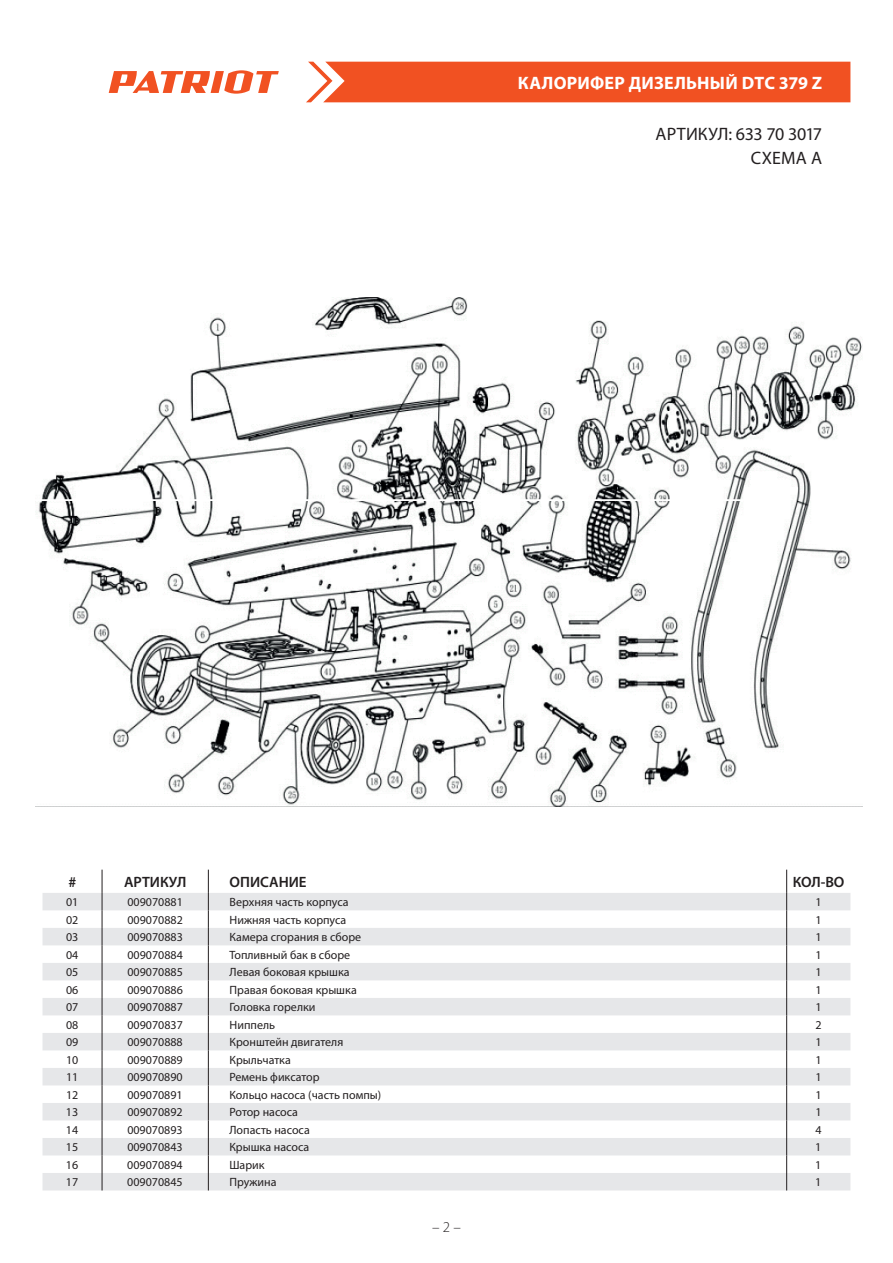
<style>
.page{position:relative;width:893px;height:1263px;background:#fff}
.page>*{position:absolute;margin:0;border:0;box-sizing:border-box;transform-origin:0 0}
.t1{font:700 18px "Myriad Pro";letter-spacing:.01em;color:#fff}
.t2{font:18px/24px "Myriad Pro";letter-spacing:-.005em;color:#231f20;text-align:right}
.t3{font:600 15px "Myriad Pro";color:#231f20}
.t4{font:300 15px "Myriad Pro";color:#231f20}
.t5{font:12px "Myriad Pro";color:#231f20}
</style>
<div class="page">
<div style="left:306px;top:62px;width:544px;height:40px;background:#f15122"></div>
<svg style="left:109px;top:70px;width:170px;height:24px"></svg>
<svg style="left:43px;top:893px;width:807px;height:297px;fill:#e6e7e9"></svg>
<svg style="left:102px;top:870px;width:1px;height:320px"></svg>
<svg style="left:208px;top:870px;width:1px;height:320px"></svg>
<svg style="left:786px;top:870px;width:1px;height:320px"></svg>
<img style="left:35px;top:297px;width:827px;height:510px">
<h1 class="t1" style="left:518px;top:71px;width:306px">Калорифер дизельный DTC 379 Z</h1>
<h1 class="t2" style="left:656px;top:122px;width:168px">АРТИ КУЛ: 633 70 3017<br>СХЕМА а</h1>
<p class="t3" style="left:68px;top:872px;width:9px">#</p>
<p class="t3" style="left:124px;top:872px;width:64px">АРТИКУЛ</p>
<p class="t3" style="left:230px;top:872px;width:78px">ОПИСАНИЕ</p>
<p class="t3" style="left:793px;top:872px;width:53px">КОЛ-ВО</p>
<p class="t5" style="left:66px;top:895px;width:14px">01</p>
<p class="t5" style="left:127px;top:895px;width:57px">009070881</p>
<p class="t5" style="left:230px;top:895px;width:121px">Верхняя часть корпуса</p>
<p class="t5" style="left:815px;top:895px;width:8px">1</p>
<p class="t5" style="left:66px;top:912px;width:14px">02</p>
<p class="t5" style="left:127px;top:912px;width:57px">009070882</p>
<p class="t5" style="left:230px;top:912px;width:118px">Нижняя часть корпуса</p>
<p class="t5" style="left:815px;top:912px;width:8px">1</p>
<p class="t5" style="left:66px;top:930px;width:14px">03</p>
<p class="t5" style="left:127px;top:930px;width:57px">009070883</p>
<p class="t5" style="left:230px;top:930px;width:133px">Камера сгорания в сборе</p>
<p class="t5" style="left:815px;top:930px;width:8px">1</p>
<p class="t5" style="left:66px;top:947px;width:14px">04</p>
<p class="t5" style="left:127px;top:947px;width:57px">009070884</p>
<p class="t5" style="left:230px;top:947px;width:122px">Топливный бак в сборе</p>
<p class="t5" style="left:815px;top:947px;width:8px">1</p>
<p class="t5" style="left:66px;top:965px;width:14px">05</p>
<p class="t5" style="left:127px;top:965px;width:57px">009070885</p>
<p class="t5" style="left:230px;top:965px;width:122px">Левая боковая крышка</p>
<p class="t5" style="left:815px;top:965px;width:8px">1</p>
<p class="t5" style="left:66px;top:982px;width:14px">06</p>
<p class="t5" style="left:127px;top:982px;width:57px">009070886</p>
<p class="t5" style="left:230px;top:982px;width:129px">Правая боковая крышка</p>
<p class="t5" style="left:815px;top:982px;width:8px">1</p>
<p class="t5" style="left:66px;top:1000px;width:14px">07</p>
<p class="t5" style="left:127px;top:1000px;width:57px">009070887</p>
<p class="t5" style="left:230px;top:1000px;width:87px">Головка горелки</p>
<p class="t5" style="left:815px;top:1000px;width:8px">1</p>
<p class="t5" style="left:66px;top:1017px;width:14px">08</p>
<p class="t5" style="left:127px;top:1017px;width:57px">009070837</p>
<p class="t5" style="left:230px;top:1017px;width:47px">Ниппель</p>
<p class="t5" style="left:815px;top:1017px;width:8px">2</p>
<p class="t5" style="left:66px;top:1035px;width:14px">09</p>
<p class="t5" style="left:127px;top:1035px;width:57px">009070888</p>
<p class="t5" style="left:230px;top:1035px;width:115px">Кронштейн двигателя</p>
<p class="t5" style="left:815px;top:1035px;width:8px">1</p>
<p class="t5" style="left:66px;top:1052px;width:14px">10</p>
<p class="t5" style="left:127px;top:1052px;width:57px">009070889</p>
<p class="t5" style="left:229px;top:1052px;width:63px">Крыльчатка</p>
<p class="t5" style="left:815px;top:1052px;width:8px">1</p>
<p class="t5" style="left:66px;top:1070px;width:14px">11</p>
<p class="t5" style="left:127px;top:1070px;width:57px">009070890</p>
<p class="t5" style="left:229px;top:1070px;width:92px">Ремень фиксатор</p>
<p class="t5" style="left:815px;top:1070px;width:8px">1</p>
<p class="t5" style="left:66px;top:1087px;width:14px">12</p>
<p class="t5" style="left:127px;top:1087px;width:57px">009070891</p>
<p class="t5" style="left:229px;top:1087px;width:153px">Кольцо насоса (часть помпы)</p>
<p class="t5" style="left:815px;top:1087px;width:8px">1</p>
<p class="t5" style="left:66px;top:1105px;width:14px">13</p>
<p class="t5" style="left:127px;top:1105px;width:57px">009070892</p>
<p class="t5" style="left:229px;top:1105px;width:70px">Ротор насоса</p>
<p class="t5" style="left:815px;top:1105px;width:8px">1</p>
<p class="t5" style="left:66px;top:1122px;width:14px">14</p>
<p class="t5" style="left:127px;top:1122px;width:57px">009070893</p>
<p class="t5" style="left:229px;top:1122px;width:82px">Лопасть насоса</p>
<p class="t5" style="left:815px;top:1122px;width:8px">4</p>
<p class="t5" style="left:66px;top:1140px;width:14px">15</p>
<p class="t5" style="left:127px;top:1140px;width:57px">009070843</p>
<p class="t5" style="left:229px;top:1140px;width:81px">Крышка насоса</p>
<p class="t5" style="left:815px;top:1140px;width:8px">1</p>
<p class="t5" style="left:66px;top:1157px;width:14px">16</p>
<p class="t5" style="left:127px;top:1157px;width:57px">009070894</p>
<p class="t5" style="left:229px;top:1157px;width:37px">Шарик</p>
<p class="t5" style="left:815px;top:1157px;width:8px">1</p>
<p class="t5" style="left:66px;top:1175px;width:14px">17</p>
<p class="t5" style="left:127px;top:1175px;width:57px">009070845</p>
<p class="t5" style="left:229px;top:1175px;width:49px">Пружина</p>
<p class="t5" style="left:815px;top:1175px;width:8px">1</p>
<p class="t4" style="left:432px;top:1218px;width:30px">– 2 –</p>
</div>
